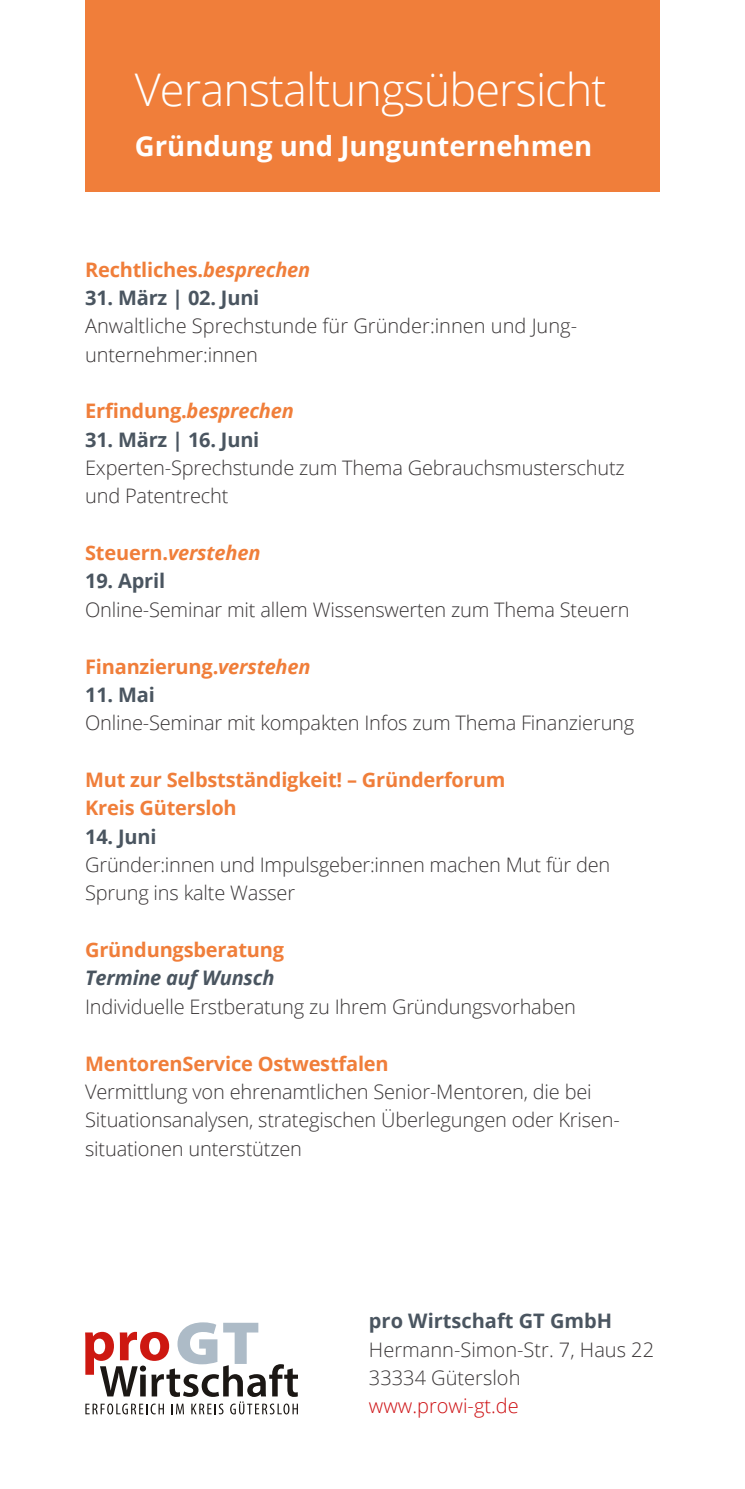
<style>
.page{position:relative;width:745px;height:1489px;background:#fff}
.page>*{position:absolute;margin:0;border:0;box-sizing:border-box;transform-origin:0 0}
.t1{font:300 45px "Open Sans";letter-spacing:-.02em;color:#fff}
.t2{font:700 27.5px "Open Sans";color:#fff}
.t3{font:300 20px/28.2px "Open Sans";letter-spacing:-.01em;color:#3a3637}
.t4{font:700 20px/28.2px "Open Sans";letter-spacing:-.01em;color:#f07e3a}
.t5{font:700 20px "Open Sans";letter-spacing:-.01em;color:#4a5560}
.t6{font:italic 700 20px "Open Sans";letter-spacing:-.01em;color:#f07e3a}
.t7{font:italic 700 20px "Open Sans";letter-spacing:-.01em;color:#4a5560}
.t8{font:300 20px "Open Sans";color:#cd1013}
.s1{font-style:italic}
.s2{font-style:normal}
</style>
<div class="page">
<div style="left:85px;top:0;width:574px;height:191px;background:#f07e3a"></div>
<svg style="left:85px;top:1322px;width:213px;height:92px"></svg>
<h1 class="t1" style="left:135px;top:59px;width:473px">Veranstaltungsübersicht</h1>
<h2 class="t2" style="left:135px;top:127px;width:458px">Gründung und Jungunternehmen</h2>
<p class="t4" style="left:85px;top:254px;width:226px">Rechtliches.<span class="s1">besprechen</span></p>
<p class="t5" style="left:85px;top:283px;width:176px">31. März | 02. Juni</p>
<p class="t3" style="left:85px;top:311px;width:493px">Anwaltliche Sprechstunde für Gründer:innen und Jung&shy;unternehmer:innen</p>
<p class="t4" style="left:85px;top:396px;width:210px">Erfindung.<span class="s1">besprechen</span></p>
<p class="t5" style="left:85px;top:425px;width:176px">31. März | 16. Juni</p>
<p class="t3" style="left:85px;top:453px;width:541px">Experten-Sprechstunde zum Thema Gebrauchsmusterschutz und Patentrecht</p>
<p class="t6" style="left:85px;top:538px;width:177px"><span class="s2">Steuern.</span>verstehen</p>
<p class="t5" style="left:85px;top:567px;width:81px">19. April</p>
<p class="t3" style="left:85px;top:595px;width:545px">Online-Seminar mit allem Wissenswerten zum Thema Steuern</p>
<p class="t4" style="left:85px;top:651px;width:227px">Finanzierung.<span class="s1">verstehen</span></p>
<p class="t5" style="left:85px;top:680px;width:71px">11. Mai</p>
<p class="t3" style="left:85px;top:708px;width:550px">Online-Seminar mit kompakten Infos zum Thema Finanzierung</p>
<p class="t4" style="left:85px;top:765px;width:421px">Mut zur Selbstständigkeit! – Gründerforum<br>Kreis Gütersloh</p>
<p class="t5" style="left:85px;top:822px;width:73px">14. Juni</p>
<p class="t3" style="left:85px;top:850px;width:526px">Gründer:innen und Impulsgeber:innen machen Mut für den<br>Sprung ins kalte Wasser</p>
<p class="t4" style="left:85px;top:935px;width:200px">Gründungsberatung</p>
<p class="t7" style="left:85px;top:964px;width:191px">Termine auf Wunsch</p>
<p class="t3" style="left:85px;top:991px;width:492px">Individuelle Erstberatung zu Ihrem Gründungsvorhaben</p>
<p class="t4" style="left:85px;top:1048px;width:305px">MentorenService Ostwestfalen</p>
<p class="t3" style="left:85px;top:1076px;width:536px">Vermittlung von ehrenamtlichen Senior-Mentoren, die bei<br>Situationsanalysen, strategischen Überlegungen oder Krisen&shy;situationen unterstützen</p>
<p class="t5" style="left:368px;top:1306px;width:244px">pro Wirtschaft GT GmbH</p>
<p class="t3" style="left:368px;top:1334px;width:286px">Hermann-Simon-Str. 7, Haus 22<br>33334 Gütersloh</p>
<p class="t8" style="left:368px;top:1392px;width:151px">www.prowi-gt.de</p>
</div>
